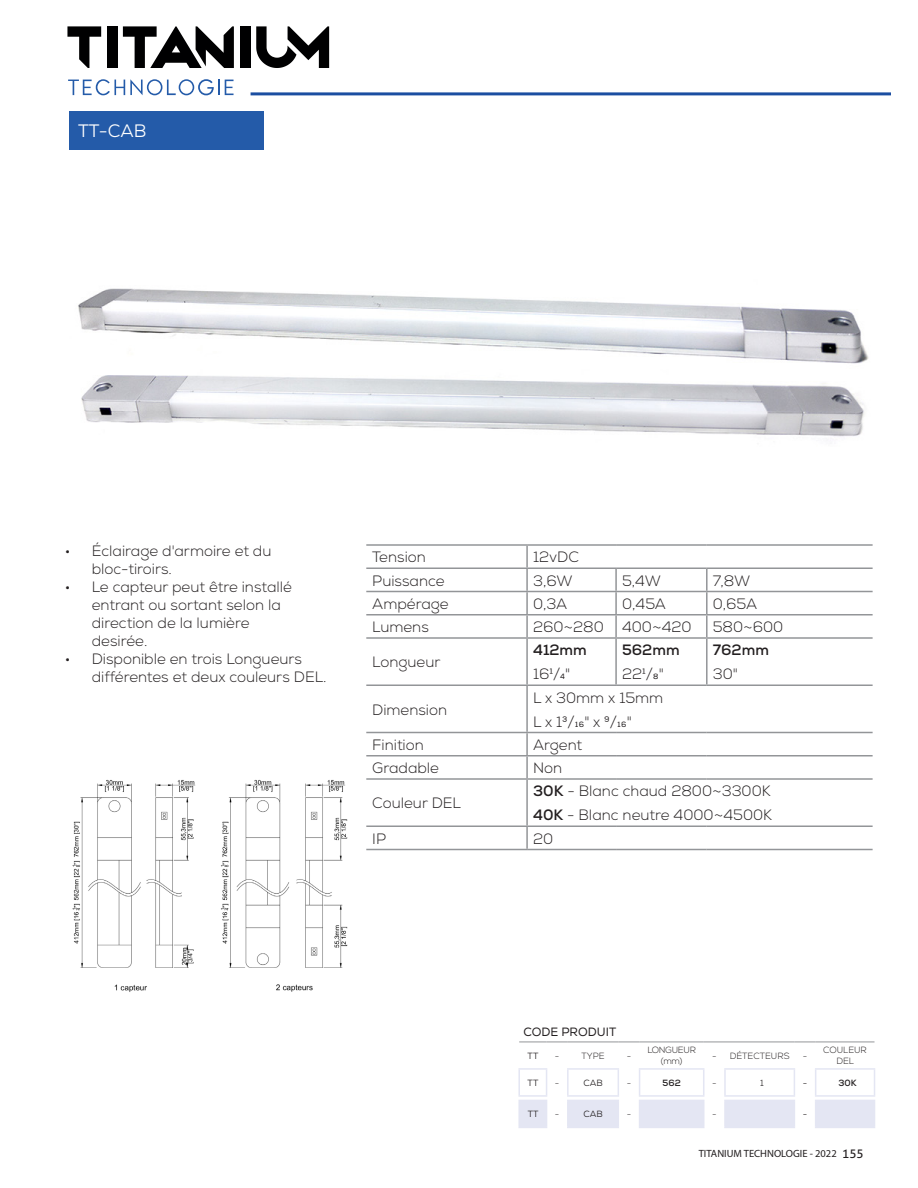
<style>
.page{position:relative;width:918px;height:1188px;background:#fff}
.page>*{position:absolute;margin:0;border:0;box-sizing:border-box;transform-origin:0 0}
.t1{font:18px "Nexa";color:#fff}
.t2{font:300 15px/18px "Nexa";color:#231f20}
.t3{font:700 15px/24px "Nexa";color:#231f20}
.t4{font:12px "Nexa";color:#231f20}
.t5{font:10.5px "Myriad Pro";color:#231f20}
.t6{font:300 9px/10.8px "Nexa";color:#231f20;text-align:center}
.t7{font:9px "Nexa";color:#231f20}
.t8{font:300 9px/10.8px "Nexa";letter-spacing:-.03em;color:#231f20;text-align:center}
.t9{font:700 9px "Nexa";color:#231f20}
.s1{font-weight:700}
.s2{font-weight:300}
.s3{font-family:"Aller";font-size:12px}
</style>
<div class="page">
<hr style="left:251px;top:92px;width:640px;height:3px;background:#1b4ea1">
<img style="left:78px;top:288px;width:791px;height:149px">
<img style="left:72px;top:779px;width:276px;height:213px">
<div style="left:69px;top:112px;width:195px;height:38px;background:#245ba9"></div>
<hr style="left:527px;top:544px;width:89px;height:2px;background:#939598">
<hr style="left:616px;top:544px;width:91px;height:2px;background:#939598">
<hr style="left:707px;top:544px;width:166px;height:2px;background:#939598">
<hr style="left:527px;top:568px;width:89px;height:1px;background:#939598">
<hr style="left:527px;top:591px;width:89px;height:1px;background:#939598">
<hr style="left:527px;top:614px;width:89px;height:2px;background:#939598">
<hr style="left:527px;top:637px;width:89px;height:2px;background:#939598">
<hr style="left:527px;top:685px;width:89px;height:1px;background:#939598">
<hr style="left:527px;top:732px;width:89px;height:1px;background:#939598">
<hr style="left:616px;top:732px;width:91px;height:1px;background:#939598">
<hr style="left:707px;top:732px;width:166px;height:1px;background:#939598">
<hr style="left:527px;top:755px;width:89px;height:2px;background:#939598">
<hr style="left:616px;top:755px;width:91px;height:2px;background:#939598">
<hr style="left:707px;top:755px;width:166px;height:2px;background:#939598">
<hr style="left:527px;top:778px;width:89px;height:2px;background:#939598">
<hr style="left:616px;top:778px;width:91px;height:2px;background:#939598">
<hr style="left:707px;top:778px;width:166px;height:2px;background:#939598">
<hr style="left:527px;top:826px;width:89px;height:1px;background:#939598">
<hr style="left:616px;top:826px;width:91px;height:1px;background:#939598">
<hr style="left:707px;top:826px;width:166px;height:1px;background:#939598">
<hr style="left:527px;top:849px;width:89px;height:1px;background:#939598">
<hr style="left:616px;top:849px;width:91px;height:1px;background:#939598">
<hr style="left:707px;top:849px;width:166px;height:1px;background:#939598">
<hr style="left:616px;top:568px;width:91px;height:1px;background:#939598">
<hr style="left:615px;top:569px;width:2px;height:22px;background:#939598">
<hr style="left:616px;top:591px;width:91px;height:1px;background:#939598">
<hr style="left:615px;top:592px;width:2px;height:22px;background:#939598">
<hr style="left:616px;top:614px;width:91px;height:2px;background:#939598">
<hr style="left:615px;top:616px;width:2px;height:21px;background:#939598">
<hr style="left:616px;top:637px;width:91px;height:2px;background:#939598">
<hr style="left:615px;top:639px;width:2px;height:46px;background:#939598">
<hr style="left:616px;top:685px;width:91px;height:1px;background:#939598">
<hr style="left:707px;top:568px;width:166px;height:1px;background:#939598">
<hr style="left:706px;top:569px;width:2px;height:22px;background:#939598">
<hr style="left:707px;top:591px;width:166px;height:1px;background:#939598">
<hr style="left:706px;top:592px;width:2px;height:22px;background:#939598">
<hr style="left:707px;top:614px;width:166px;height:2px;background:#939598">
<hr style="left:706px;top:616px;width:2px;height:21px;background:#939598">
<hr style="left:707px;top:637px;width:166px;height:2px;background:#939598">
<hr style="left:706px;top:639px;width:2px;height:46px;background:#939598">
<hr style="left:707px;top:685px;width:166px;height:1px;background:#939598">
<hr style="left:366px;top:544px;width:161px;height:2px;background:#939598">
<hr style="left:526px;top:546px;width:2px;height:22px;background:#939598">
<hr style="left:366px;top:568px;width:161px;height:1px;background:#939598">
<hr style="left:526px;top:569px;width:2px;height:22px;background:#939598">
<hr style="left:366px;top:591px;width:161px;height:1px;background:#939598">
<hr style="left:526px;top:592px;width:2px;height:22px;background:#939598">
<hr style="left:366px;top:614px;width:161px;height:2px;background:#939598">
<hr style="left:526px;top:616px;width:2px;height:21px;background:#939598">
<hr style="left:366px;top:637px;width:161px;height:2px;background:#939598">
<hr style="left:526px;top:639px;width:2px;height:46px;background:#939598">
<hr style="left:366px;top:685px;width:161px;height:1px;background:#939598">
<hr style="left:526px;top:686px;width:2px;height:46px;background:#939598">
<hr style="left:366px;top:732px;width:161px;height:1px;background:#939598">
<hr style="left:526px;top:733px;width:2px;height:22px;background:#939598">
<hr style="left:366px;top:755px;width:161px;height:2px;background:#939598">
<hr style="left:526px;top:757px;width:2px;height:21px;background:#939598">
<hr style="left:366px;top:778px;width:161px;height:2px;background:#939598">
<hr style="left:526px;top:780px;width:2px;height:46px;background:#939598">
<hr style="left:366px;top:826px;width:161px;height:1px;background:#939598">
<hr style="left:526px;top:827px;width:2px;height:22px;background:#939598">
<hr style="left:366px;top:849px;width:161px;height:1px;background:#939598">
<svg style="left:519px;top:1042px;width:49px;height:1px"></svg>
<hr style="left:568px;top:1042px;width:50px;height:1px;background:#939598">
<svg style="left:618px;top:1042px;width:22px;height:1px"></svg>
<hr style="left:640px;top:1042px;width:64px;height:1px;background:#939598">
<svg style="left:704px;top:1042px;width:21px;height:1px"></svg>
<hr style="left:725px;top:1042px;width:69px;height:1px;background:#939598">
<svg style="left:794px;top:1042px;width:22px;height:1px"></svg>
<hr style="left:816px;top:1042px;width:59px;height:1px;background:#939598">
<hr style="left:724px;top:1068px;width:71px;height:2px;background:#e4e6f3">
<hr style="left:815px;top:1068px;width:60px;height:2px;background:#e4e6f3">
<hr style="left:639px;top:1068px;width:65px;height:2px;background:#e4e6f3">
<hr style="left:567px;top:1068px;width:52px;height:2px;background:#e4e6f3">
<hr style="left:518px;top:1068px;width:29px;height:2px;background:#e4e6f3">
<svg style="left:518px;top:1069px;width:357px;height:59px"></svg>
<hr style="left:724px;top:1127px;width:71px;height:1px;background:#e4e6f3">
<hr style="left:815px;top:1127px;width:60px;height:1px;background:#e4e6f3">
<svg style="left:68px;top:79px;width:166px;height:16px"></svg>
<div style="left:240px;top:26px;width:10px;height:42px;background:#000001"></div>
<svg style="left:123px;top:26px;width:111px;height:42px"></svg>
<svg style="left:67px;top:26px;width:34px;height:42px"></svg>
<div style="left:107px;top:26px;width:10px;height:42px;background:#000001"></div>
<svg style="left:256px;top:26px;width:73px;height:42px"></svg>
<p class="t1" style="left:78px;top:120px;width:70px">TT-CAB</p>
<p class="t2" style="left:92px;top:542px;width:181px;text-indent:-27px">• Éclairage d'armoire et du bloc-tiroirs.</p>
<p class="t2" style="left:92px;top:578px;width:202px;text-indent:-27px">• Le capteur peut être installé entrant ou sortant selon la direction de la lumière desirée.</p>
<p class="t2" style="left:92px;top:650px;width:236px;text-indent:-27px">• Disponible en trois Longueurs différentes et deux couleurs DEL.</p>
<p class="t2" style="left:372px;top:548px;width:55px">Tension</p>
<p class="t2" style="left:533px;top:548px;width:47px">12vDC</p>
<p class="t2" style="left:372px;top:572px;width:74px">Puissance</p>
<p class="t2" style="left:533px;top:572px;width:41px">3,6W</p>
<p class="t2" style="left:622px;top:572px;width:40px">5,4W</p>
<p class="t2" style="left:713px;top:572px;width:39px">7,8W</p>
<p class="t2" style="left:372px;top:595px;width:78px">Ampérage</p>
<p class="t2" style="left:533px;top:595px;width:36px">0,3A</p>
<p class="t2" style="left:622px;top:595px;width:45px">0,45A</p>
<p class="t2" style="left:713px;top:595px;width:46px">0,65A</p>
<p class="t2" style="left:372px;top:618px;width:58px">Lumens</p>
<p class="t2" style="left:533px;top:618px;width:160px">260~280 400~420</p>
<p class="t2" style="left:713px;top:618px;width:72px">580~600</p>
<p class="t2" style="left:372px;top:653px;width:70px">Longueur</p>
<p class="t2" style="left:533px;top:638px;width:55px;line-height:24px"><span class="s1">412mm<br></span>161/4"</p>
<p class="t2" style="left:622px;top:638px;width:59px;line-height:24px"><span class="s1">562mm<br></span>221/8"</p>
<p class="t3" style="left:713px;top:638px;width:58px">762mm<br><span class="s2">30"</span></p>
<p class="t2" style="left:372px;top:701px;width:76px">Dimension</p>
<p class="t2" style="left:533px;top:686px;width:132px;line-height:24px">L x 30mm x 15mm<br>L x 13/16" x 9/16"</p>
<p class="t2" style="left:372px;top:736px;width:53px">Finition</p>
<p class="t2" style="left:533px;top:736px;width:51px">Argent</p>
<p class="t2" style="left:372px;top:759px;width:68px">Gradable</p>
<p class="t2" style="left:533px;top:759px;width:31px">Non</p>
<p class="t2" style="left:372px;top:794px;width:90px">Couleur DEL</p>
<p class="t2" style="left:533px;top:779px;width:240px;line-height:24px"><span class="s1">30K</span> - Blanc chaud 2800~3300K<br><span class="s1">40K</span> - Blanc neutre 4000~4500K</p>
<p class="t2" style="left:372px;top:830px;width:15px">IP</p>
<p class="t2" style="left:533px;top:830px;width:22px">20</p>
<p class="t4" style="left:523px;top:1025px;width:94px">CODE PRODUIT</p>
<p class="t7" style="left:528px;top:1050px;width:12px">TT</p>
<p class="t6" style="left:555px;top:1051px;width:6px">-</p>
<p class="t6" style="left:582px;top:1051px;width:25px">TYPE</p>
<p class="t6" style="left:627px;top:1051px;width:6px">-</p>
<p class="t8" style="left:647px;top:1045px;width:50px">LONGUEUR (mm)</p>
<p class="t6" style="left:712px;top:1051px;width:79px">- DÉTECTEURS</p>
<p class="t6" style="left:803px;top:1051px;width:6px">-</p>
<p class="t6" style="left:823px;top:1045px;width:45px">COULEUR<br>DEL</p>
<p class="t7" style="left:528px;top:1077px;width:12px">TT</p>
<p class="t6" style="left:555px;top:1078px;width:6px">-</p>
<p class="t7" style="left:583px;top:1077px;width:21px">CAB</p>
<p class="t6" style="left:627px;top:1078px;width:6px">-</p>
<p class="t9" style="left:663px;top:1077px;width:20px">562</p>
<p class="t6" style="left:712px;top:1078px;width:6px">-</p>
<p class="t7" style="left:760px;top:1077px;width:5px">1</p>
<p class="t7" style="left:803px;top:1077px;width:6px">-</p>
<p class="t9" style="left:838px;top:1077px;width:20px">30K</p>
<p class="t7" style="left:528px;top:1108px;width:12px">TT</p>
<p class="t6" style="left:555px;top:1109px;width:6px">-</p>
<p class="t7" style="left:583px;top:1108px;width:21px">CAB</p>
<p class="t6" style="left:627px;top:1109px;width:6px">-</p>
<p class="t6" style="left:712px;top:1109px;width:6px">-</p>
<p class="t7" style="left:803px;top:1108px;width:6px">-</p>
<p class="t5" style="left:699px;top:1147px;width:166px">TITANIUM TECHNOLOGIE - 2022 <span class="s3">155</span></p>
</div>
